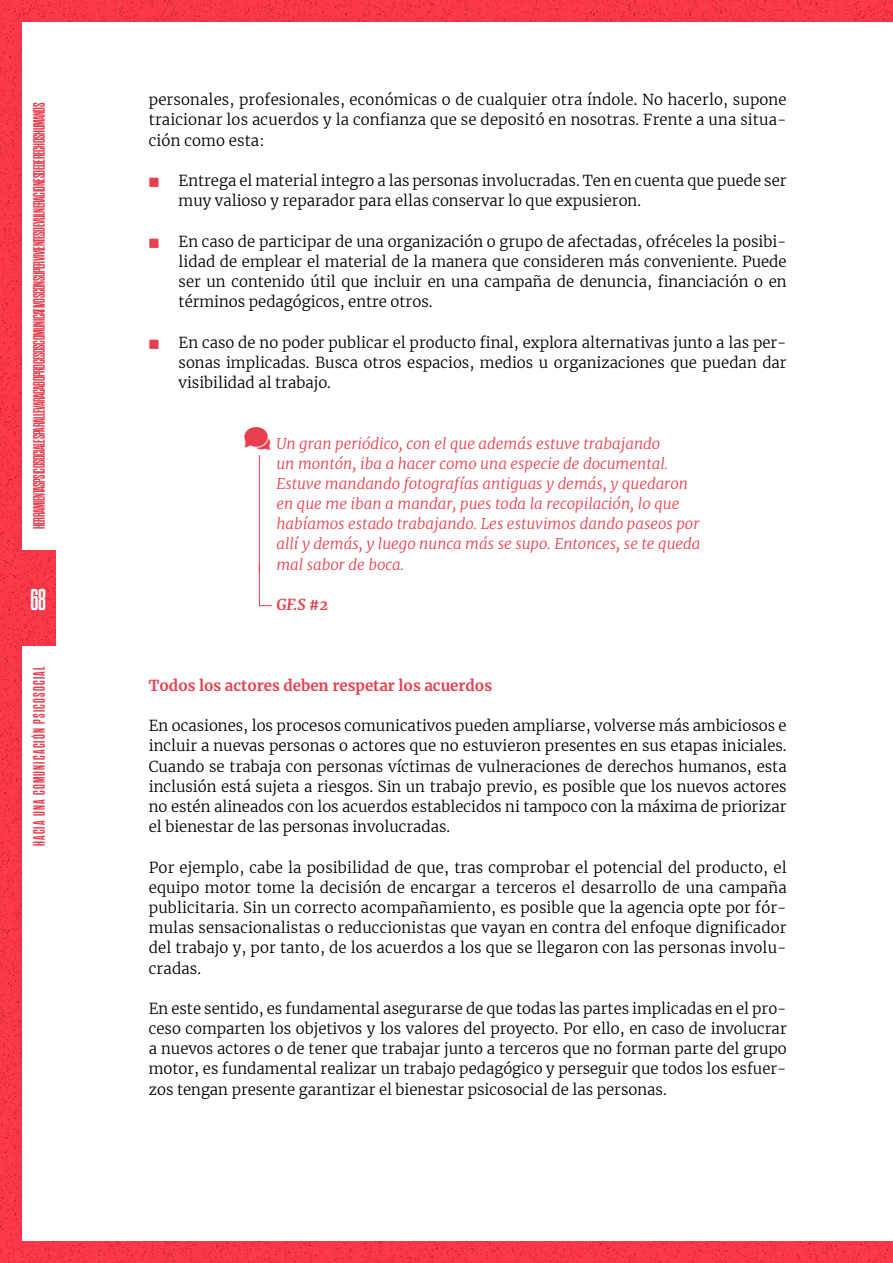
<style>
.page{position:relative;width:893px;height:1263px;background:#fff}
.page>*{position:absolute;margin:0;border:0;box-sizing:border-box;transform-origin:0 0}
.t1{font:700 30px "Dharma Gothic M";color:#fff}
.t2{font:700 16.5px "Dharma Gothic M";letter-spacing:.075em;color:#e83f4e}
.Texto{font:300 15px/20.2px "Merriweather";color:#000;text-align:justify}
.t3{font:italic 300 15px/20.2px "Merriweather";color:#e83f4e}
.Ladillos_1_1_1{font:700 15px "Merriweather";color:#e83f4e}
.Texto_-_Testimonio_-_firna{font:italic 700 15px "Merriweather";color:#e83f4e}
.t4{font:10.5px "icofont";color:#e83f4e}
.s1{font-family:"icofont";font-weight:400;font-style:normal;font-size:30px}
</style>
<div class="page">
<img style="left:0;top:0;width:880px;height:1263px">
<img style="left:880px;top:0;width:13px;height:1263px">
<div style="left:22px;top:22px;width:871px;height:1219px;background:#fff"></div>
<img style="left:0;top:551px;width:55px;height:94px">
<hr style="left:259px;top:455px;width:1px;height:119px;background:#e83f4e">
<svg style="left:259px;top:565px;width:14px;height:41px"></svg>
<p class="t2" style="left:31px;top:483px;width:381px;rotate:-90deg">psicosocialesparallevaracaboprocesoscomunicativosconsupervivientesdevulneracionesde Derechos Humanos</p>
<p class="Texto" style="left:149px;top:89px;width:639px">personales, profesionales, económicas o de cualquier otra índole. No hacerlo, supone traicionar los acuerdos y la confianza que se depositó en nosotras. Frente a una situa&shy;ción como esta:</p>
<p class="t4" style="left:149px;top:177px;width:12px">߻</p>
<p class="Texto" style="left:179px;top:170px;width:609px">Entrega el material integro a las personas involucradas. Ten en cuenta que puede ser muy valioso y reparador para ellas conservar lo que expusieron.</p>
<p class="t4" style="left:149px;top:237px;width:12px">߻</p>
<p class="Texto" style="left:179px;top:231px;width:610px">En caso de participar de una organización o grupo de afectadas, ofréceles la posibi&shy;lidad de emplear el material de la manera que consideren más conveniente. Puede ser un contenido útil que incluir en una campaña de denuncia, financiación o en términos pedagógicos, entre otros.</p>
<p class="t4" style="left:149px;top:338px;width:12px">߻</p>
<p class="Texto" style="left:179px;top:332px;width:610px">En caso de no poder publicar el producto final, explora alternativas junto a las per&shy;sonas implicadas. Busca otros espacios, medios u organizaciones que puedan dar visibilidad al trabajo.</p>
<p class="t3" style="left:276px;top:432px;width:426px;text-indent:-34px"><span class="s1">߱</span> Un gran periódico, con el que además estuve trabajando<br>un montón, iba a hacer como una especie de documental.<br>Estuve mandando fotografías antiguas y demás, y quedaron en que me iban a mandar, pues toda la recopilación, lo que habíamos estado trabajando. Les estuvimos dando paseos por allí y demás, y luego nunca más se supo. Entonces, se te queda mal sabor de boca.</p>
<p class="Texto_-_Testimonio_-_firna" style="left:276px;top:595px;width:53px">GF.S #2</p>
<p class="t2" style="left:31px;top:529px;width:9px;rotate:-90deg">Herramientas</p>
<h1 class="t1" style="left:30px;top:585px;width:17px">68</h1>
<p class="t2" style="left:31px;top:846px;width:181px;rotate:-90deg">HACIA UNA COMUNICACIÓN PSICOSOCIAL</p>
<p class="Ladillos_1_1_1" style="left:149px;top:675px;width:345px">Todos los actores deben respetar los acuerdos</p>
<p class="Texto" style="left:149px;top:715px;width:639px">En ocasiones, los procesos comunicativos pueden ampliarse, volverse más ambiciosos e incluir a nuevas personas o actores que no estuvieron presentes en sus etapas iniciales.<br>Cuando se trabaja con personas víctimas de vulneraciones de derechos humanos, esta inclusión está sujeta a riesgos. Sin un trabajo previo, es posible que los nuevos actores no estén alineados con los acuerdos establecidos ni tampoco con la máxima de priorizar el bienestar de las personas involucradas.</p>
<p class="Texto" style="left:149px;top:856px;width:639px">Por ejemplo, cabe la posibilidad de que, tras comprobar el potencial del producto, el equipo motor tome la decisión de encargar a terceros el desarrollo de una campaña publicitaria. Sin un correcto acompañamiento, es posible que la agencia opte por fór&shy;mulas sensacionalistas o reduccionistas que vayan en contra del enfoque dignificador del trabajo y, por tanto, de los acuerdos a los que se llegaron con las personas involu&shy;cradas.</p>
<p class="Texto" style="left:149px;top:998px;width:639px">En este sentido, es fundamental asegurarse de que todas las partes implicadas en el pro&shy;ceso comparten los objetivos y los valores del proyecto. Por ello, en caso de involucrar a nuevos actores o de tener que trabajar junto a terceros que no forman parte del grupo motor, es fundamental realizar un trabajo pedagógico y perseguir que todos los esfuer&shy;zos tengan presente garantizar el bienestar psicosocial de las personas.</p>
</div>
